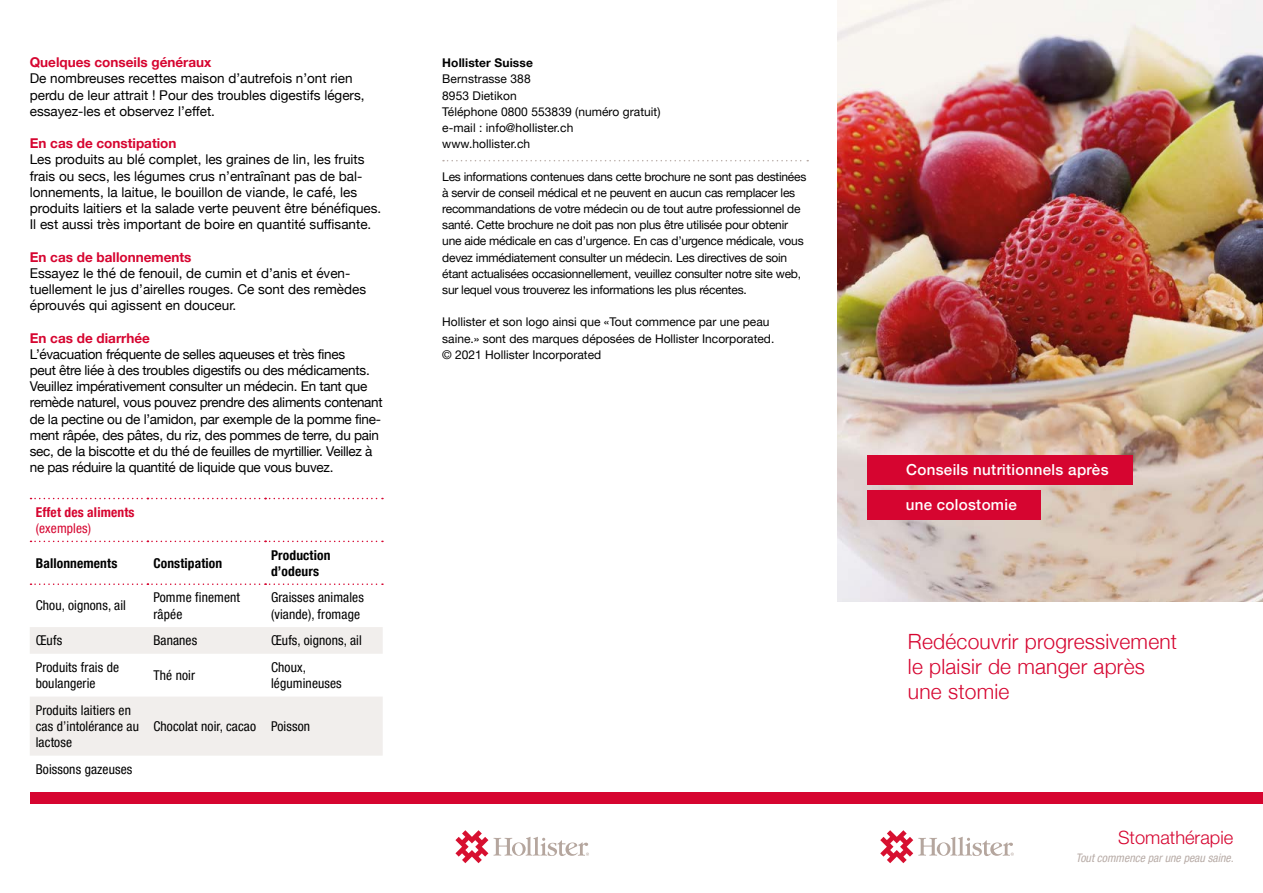
<style>
.page{position:relative;width:1263px;height:893px;background:#fff}
.page>*{position:absolute;margin:0;border:0;box-sizing:border-box;transform-origin:0 0}
.t1{font:300 21px/25.2px "Helvetica Neue";letter-spacing:.01em;color:#d60530}
.t2{font:300 18.3px "Helvetica Neue LT Pro";color:#d60530}
.t3{font:500 15.15px "Helvetica Neue";letter-spacing:.02em;color:#fff}
.t4{font:13.5px/16.2px "Helvetica Neue";color:#000}
.t5{font:13.5px/16.2px "Helvetica Neue";letter-spacing:-.02em;color:#000}
.t6{font:condensed 13.5px/16.2px "Helvetica Neue LT Pro";letter-spacing:.01em;color:#000}
.t7{font:700 13.5px "Helvetica Neue LT Pro";color:#d60530}
.t8{font:700 condensed 13.5px/16.2px "Helvetica Neue LT Pro";letter-spacing:.01em;color:#000}
.t9{font:700 condensed 13.5px "Helvetica Neue LT Pro";letter-spacing:.01em;color:#d60530}
.t10{font:condensed 13.5px "Helvetica Neue LT Pro";letter-spacing:.01em;color:#d60530}
.t11{font:12px/16.2px "Helvetica Neue LT Pro";letter-spacing:-.02em;color:#000}
.t12{font:12px/16.2px "Helvetica Neue LT Pro";color:#000}
.t13{font:12px/16.2px "Helvetica Neue LT Pro";letter-spacing:.005em;color:#000}
.t14{font:700 12px "Helvetica Neue LT Pro";letter-spacing:.01em;color:#000}
.t15{font:italic condensed 11.7px "Helvetica Neue LT Pro";color:#b8aca7}
</style>
<div class="page">
<div style="left:30px;top:792px;width:1233px;height:12px;background:#d60530"></div>
<img style="left:838px;top:0;width:425px;height:602px">
<svg style="left:880px;top:830px;width:134px;height:33px"></svg>
<svg style="left:455px;top:830px;width:134px;height:33px"></svg>
<svg style="left:443px;top:160px;width:365px;height:1px"></svg>
<div style="left:867px;top:455px;width:266px;height:30px;background:#d60530"></div>
<div style="left:867px;top:490px;width:173px;height:30px;background:#d60530"></div>
<div style="left:30px;top:697px;width:353px;height:59px;background:#f1eeec"></div>
<svg style="left:31px;top:498px;width:352px;height:1px"></svg>
<svg style="left:31px;top:541px;width:352px;height:1px"></svg>
<svg style="left:30px;top:583px;width:353px;height:71px"></svg>
<p class="t7" style="left:30px;top:54px;width:183px">Quelques conseils généraux</p>
<p class="t4" style="left:30px;top:71px;width:336px">De nombreuses recettes maison d’autrefois n’ont rien perdu de leur attrait ! Pour des troubles digestifs légers, essayez-les et observez l’effet.</p>
<p class="t7" style="left:30px;top:135px;width:148px">En cas de constipation</p>
<p class="t4" style="left:30px;top:152px;width:353px">Les produits au blé complet, les graines de lin, les fruits frais ou secs, les légumes crus n’entraînant pas de bal&shy;lonnements, la laitue, le bouillon de viande, le café, les produits laitiers et la salade verte peuvent être bénéfiques.<br>Il est aussi très important de boire en quantité suffisante.</p>
<p class="t7" style="left:30px;top:248px;width:163px">En cas de ballonnements</p>
<p class="t4" style="left:30px;top:266px;width:338px">Essayez le thé de fenouil, de cumin et d’anis et éven&shy;tuellement le jus d’airelles rouges. Ce sont des remèdes éprouvés qui agissent en douceur.</p>
<p class="t7" style="left:30px;top:329px;width:122px">En cas de diarrhée</p>
<p class="t5" style="left:30px;top:347px;width:354px">L’évacuation fréquente de selles aqueuses et très fines<br>peut être liée à des troubles digestifs ou des médicaments.<br>Veuillez impérativement consulter un médecin. En tant que remède naturel, vous pouvez prendre des aliments contenant de la pectine ou de l’amidon, par exemple de la pomme fine&shy;ment râpée, des pâtes, du riz, des pommes de terre, du pain sec, de la biscotte et du thé de feuilles de myrtillier. Veillez à ne pas réduire la quantité de liquide que vous buvez.</p>
<p class="t9" style="left:36px;top:504px;width:100px">Effet des aliments</p>
<p class="t10" style="left:36px;top:520px;width:57px">(exemples)</p>
<p class="t8" style="left:36px;top:555px;width:83px">Ballonnements</p>
<p class="t8" style="left:153px;top:555px;width:70px">Constipation</p>
<p class="t8" style="left:271px;top:547px;width:61px">Production d’odeurs</p>
<p class="t6" style="left:36px;top:597px;width:92px">Chou, oignons, ail</p>
<p class="t6" style="left:153px;top:589px;width:88px">Pomme finement râpée</p>
<p class="t6" style="left:271px;top:589px;width:94px">Graisses animales (viande), fromage</p>
<p class="t6" style="left:36px;top:632px;width:28px">Œufs</p>
<p class="t6" style="left:153px;top:632px;width:45px">Bananes</p>
<p class="t6" style="left:271px;top:632px;width:92px">Œufs, oignons, ail</p>
<p class="t6" style="left:36px;top:659px;width:85px">Produits frais de boulangerie</p>
<p class="t6" style="left:153px;top:667px;width:43px">Thé noir</p>
<p class="t6" style="left:271px;top:659px;width:72px">Choux, légumineuses</p>
<p class="t6" style="left:36px;top:702px;width:105px">Produits laitiers en cas d’intolérance au lactose</p>
<p class="t6" style="left:153px;top:718px;width:158px">Chocolat noir, cacao Poisson</p>
<p class="t6" style="left:36px;top:761px;width:98px">Boissons gazeuses</p>
<p class="t14" style="left:442px;top:56px;width:92px">Hollister Suisse</p>
<p class="t13" style="left:442px;top:71px;width:220px">Bernstrasse 388<br>8953 Dietikon<br>Téléphone 0800 553839 (numéro gratuit) e-mail : info@hollister.ch www.hollister.ch</p>
<p class="t11" style="left:442px;top:168px;width:366px">Les informations contenues dans cette brochure ne sont pas destinées à servir de conseil médical et ne peuvent en aucun cas remplacer les recommandations de votre médecin ou de tout autre professionnel de santé. Cette brochure ne doit pas non plus être utilisée pour obtenir une aide médicale en cas d’urgence. En cas d’urgence médicale, vous devez immédiatement consulter un médecin. Les directives de soin étant actualisées occasionnellement, veuillez consulter notre site web, sur lequel vous trouverez les informations les plus récentes.</p>
<p class="t12" style="left:442px;top:314px;width:334px">Hollister et son logo ainsi que «Tout commence par une peau saine.» sont des marques déposées de Hollister Incorporated. © 2021 Hollister Incorporated</p>
<p class="t3" style="left:906px;top:458px;width:204px">Conseils nutritionnels après</p>
<p class="t3" style="left:906px;top:493px;width:112px">une colostomie</p>
<h1 class="t1" style="left:908px;top:627px;width:271px">Redécouvrir progressivement le plaisir de manger après une stomie</h1>
<h2 class="t2" style="left:1118px;top:826px;width:117px">Stomathérapie</h2>
<p class="t15" style="left:1076px;top:851px;width:159px">Tout commence par une peau saine.</p>
</div>
